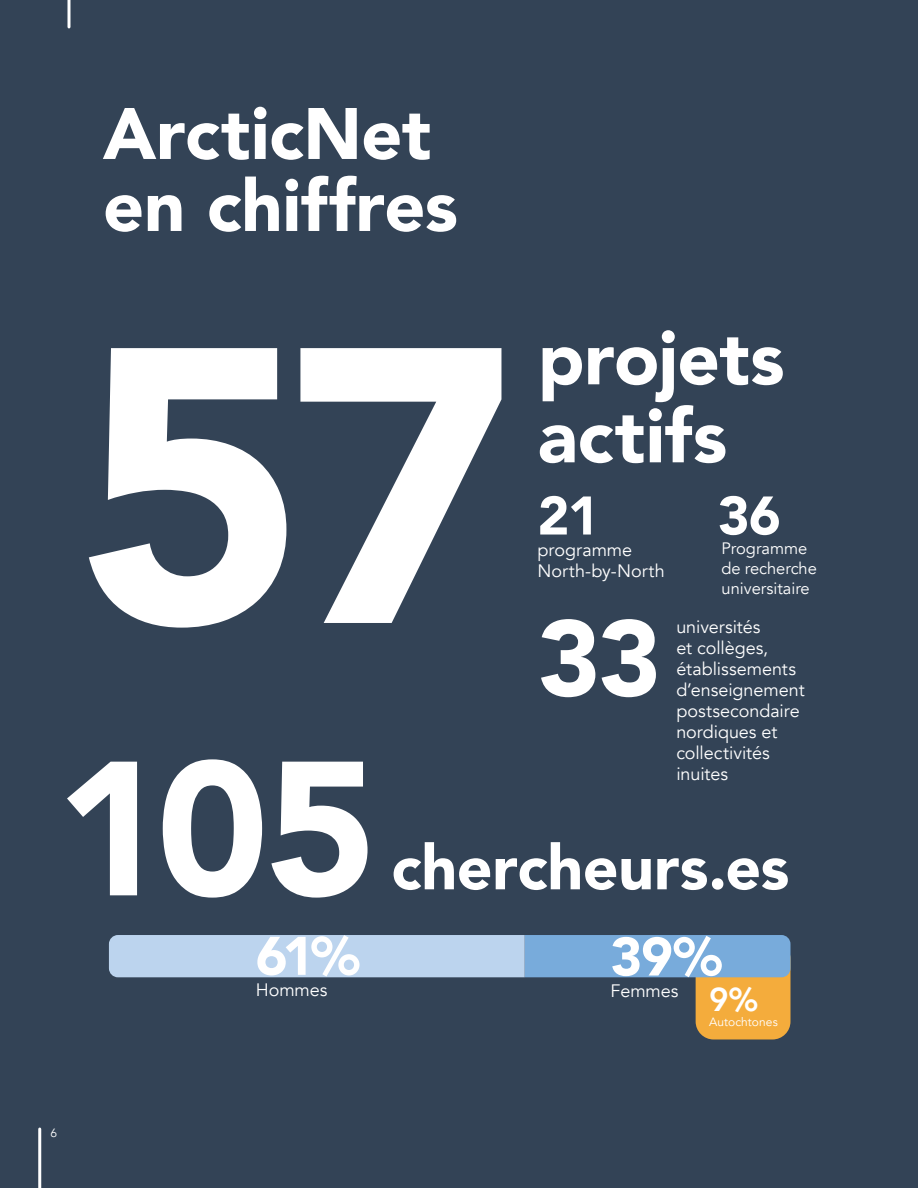
<style>
.page{position:relative;width:918px;height:1188px;background:#334356}
.page>*{position:absolute;margin:0;border:0;box-sizing:border-box;transform-origin:0 0}
.t1{font:900 388.2px "Avenir";color:#fff}
.t2{font:900 188.85px "Avenir";color:#fff}
.t3{font:900 106.8px "Avenir";color:#fff}
.t4{font:900 74.55px/78px "Avenir";letter-spacing:-.005em;color:#fff}
.t5{font:900 72px/72px "Avenir";letter-spacing:-.005em;color:#fff}
.t6{font:900 62.4px "Avenir";letter-spacing:-.005em;color:#fff}
.t7{font:900 53.7px "Avenir";letter-spacing:-.03em;color:#fff}
.t8{font:800 33px "Avenir";color:#fff}
.t9{font:18px/21px "Avenir";letter-spacing:-.005em;color:#fff}
.t10{font:16.5px/19.8px "Avenir";color:#fff}
.t11{font:12px "Avenir";letter-spacing:.005em;color:#fff}
</style>
<div class="page">
<div style="left:696px;top:941px;width:94px;height:99px;background:#f4ac3c;border-radius:18px"></div>
<svg style="left:109px;top:935px;width:682px;height:42px;background:#a1c3e6"></svg>
<hr style="left:38px;top:1129px;width:3px;height:59px;background:#fff">
<hr style="left:68px;top:0;width:2px;height:27px;background:#fff">
<h3 class="t5" style="left:103px;top:96px;width:357px">ArcticNet en chiffres</h3>
<h3 class="t4" style="left:538px;top:317px;width:248px">projets actifs</h3>
<h1 class="t1" style="left:76px;top:155px;width:441px">57</h1>
<h3 class="t7" style="left:538px;top:470px;width:63px">21</h3>
<p class="t9" style="left:538px;top:539px;width:129px">programme<br>North-by-North</p>
<h3 class="t3" style="left:538px;top:567px;width:125px">33</h3>
<h3 class="t7" style="left:718px;top:470px;width:64px">36</h3>
<p class="t10" style="left:722px;top:539px;width:97px">Programme de recherche universitaire</p>
<p class="t9" style="left:676px;top:617px;width:130px">universités<br>et collèges, établissements d’enseignement postsecondaire nordiques et collectivités inuites</p>
<h2 class="t2" style="left:56px;top:668px;width:323px">105</h2>
<h3 class="t6" style="left:391px;top:814px;width:400px">chercheurs.es</h3>
<h3 class="t7" style="left:256px;top:910px;width:106px">61%</h3>
<p class="t9" style="left:256px;top:979px;width:73px">Hommes</p>
<h3 class="t7" style="left:611px;top:911px;width:113px">39%</h3>
<p class="t9" style="left:611px;top:980px;width:70px">Femmes</p>
<h3 class="t8" style="left:709px;top:974px;width:51px">9%</h3>
<p class="t11" style="left:709px;top:1015px;width:70px">Autochtones</p>
<p class="t11" style="left:51px;top:1126px;width:8px">6</p>
</div>
